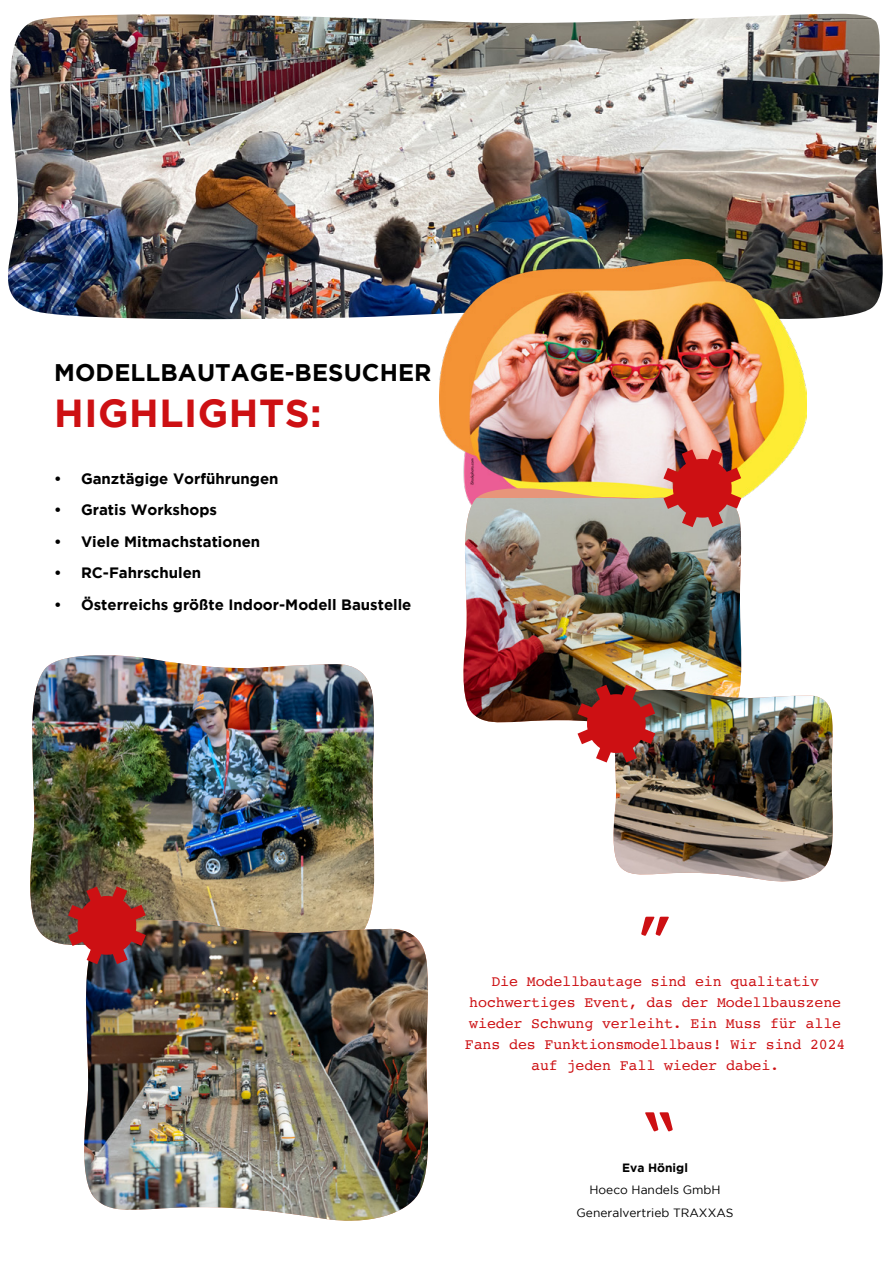
<style>
.page{position:relative;width:893px;height:1263px;background:#fff}
.page>*{position:absolute;margin:0;border:0;box-sizing:border-box;transform-origin:0 0}
.t1{font:75px "Courier";color:#cd1013}
.t2{font:700 39px "Gotham";letter-spacing:.015em;color:#cd1013}
.t3{font:700 24px "Gotham";letter-spacing:.005em;color:#000}
.t4{font:15px/21px "Courier";letter-spacing:-.01em;color:#cd1013;text-align:center}
.t5{font:700 15px "Gotham";color:#000}
.t6{font:12px/22.5px "Gotham";color:#000;text-align:center}
.t7{font:700 12px "Gotham";color:#000}
</style>
<div class="page">
<img style="left:30px;top:655px;width:345px;height:290px">
<svg style="left:146px;top:916px;width:229px;height:4px"></svg>
<img style="left:84px;top:920px;width:344px;height:301px">
<img style="left:8px;top:13px;width:875px;height:307px">
<img style="left:439px;top:260px;width:367px;height:236px">
<svg style="left:456px;top:485px;width:290px;height:13px;background:#f3be61"></svg>
<img style="left:463px;top:498px;width:279px;height:225px">
<svg style="left:655px;top:687px;width:87px;height:3px"></svg>
<img style="left:613px;top:690px;width:220px;height:192px">
<svg style="left:663px;top:449px;width:78px;height:78px;background:#c44a3f"></svg>
<img style="left:577px;top:685px;width:78px;height:77px">
<img style="left:68px;top:886px;width:78px;height:78px">
<h3 class="t3" style="left:54px;top:358px;width:379px">MODELLBAUTAGE-BESUCHER</h3>
<h2 class="t2" style="left:54px;top:391px;width:269px">HIGHLIGHTS:</h2>
<p class="t5" style="left:54px;top:470px;width:226px">• Ganztägige Vorführungen</p>
<p class="t5" style="left:54px;top:501px;width:165px">• Gratis Workshops</p>
<p class="t5" style="left:54px;top:533px;width:208px">• Viele Mitmachstationen</p>
<p class="t5" style="left:54px;top:564px;width:149px">• RC-Fahrschulen</p>
<p class="t5" style="left:54px;top:596px;width:359px">• Österreichs größte Indoor-Modell Baustelle</p>
<h1 class="t1" style="left:633px;top:844px;width:46px">„</h1>
<p class="t4" style="left:465px;top:971px;width:382px">Die Modellbautage sind ein qualitativ hochwertiges Event, das der Modellbauszene wieder Schwung verleiht. Ein Muss für alle Fans des Funktionsmodellbaus! Wir sind 2024 auf jeden Fall wieder dabei.</p>
<p class="t7" style="left:622px;top:1160px;width:67px">Eva Hönigl</p>
<p class="t6" style="left:576px;top:1178px;width:159px">Hoeco Handels GmbH<br>Generalvertrieb TRAXXAS</p>
</div>
